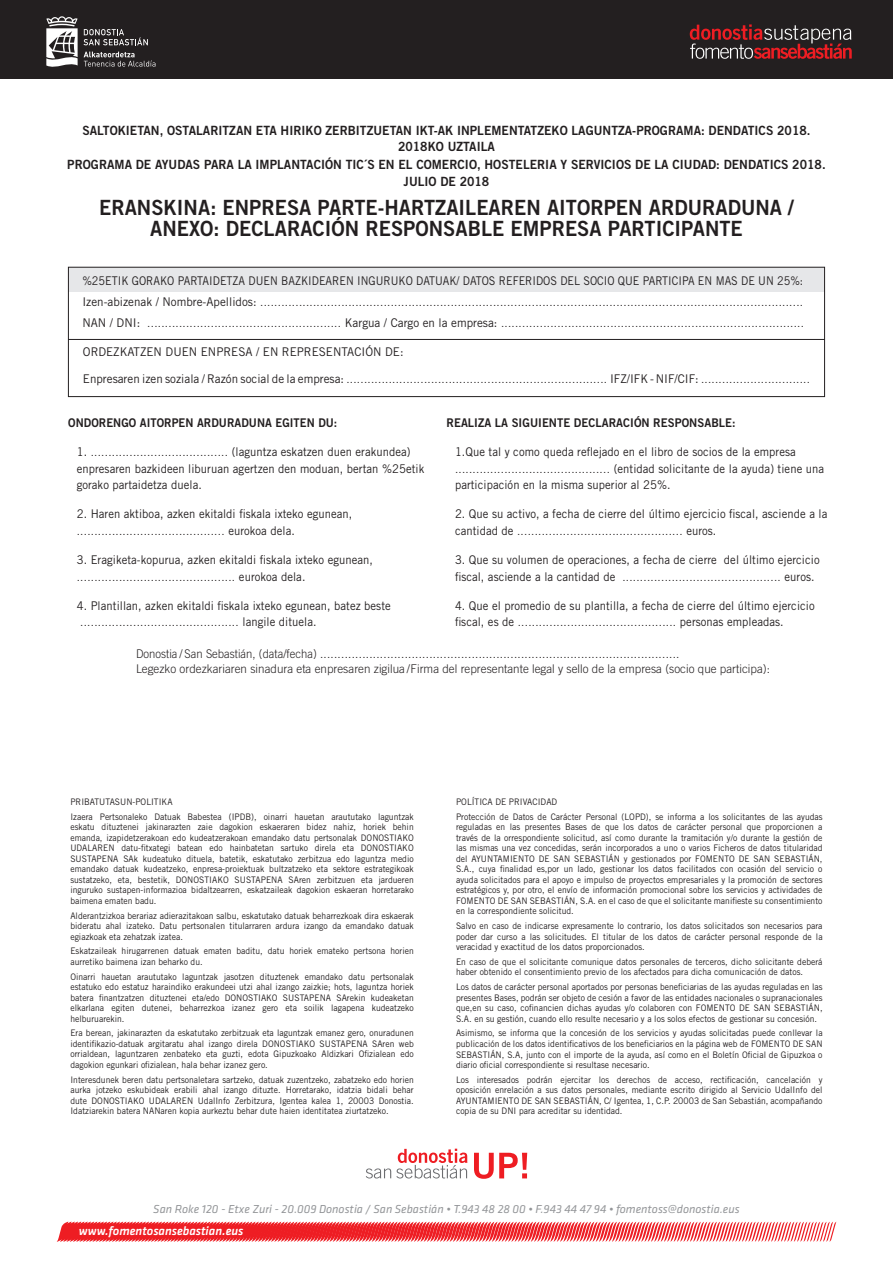
<style>
.page{position:relative;width:893px;height:1263px;background:#fff}
.page>*{position:absolute;margin:0;border:0;box-sizing:border-box;transform-origin:0 0}
.t1{font:21px/21px "Trade Gothic LT Std Bd 2";color:#231f20;scale:.95 1}
.t2{font:12.75px/16.5px "Trade Gothic LT Std Bd 2";color:#231f20;scale:.95 1}
.t3{font:italic 500 12.6px "Klavika";color:#fff}
.t4{font:12px/16.5px "Trade Gothic LT Std";letter-spacing:.005em;color:#231f20;scale:.94 1}
.t5{font:300 12px/21px "Trade Gothic LT Std";color:#231f20;text-align:justify}
.t6{font:300 12px/15px "Trade Gothic LT Std";color:#231f20;scale:.94 1}
.t7{font:italic 12px "Klavika";color:#939598}
.t8{font:12px "Trade Gothic LT Std";letter-spacing:.005em;color:#231f20}
.t9{font:12px "Trade Gothic LT Std Bd 2";letter-spacing:.005em;color:#231f20;scale:.94 1}
.t10{font:12px "Trade Gothic LT Std Bd 2";letter-spacing:.005em;color:#231f20;scale:.93 1}
.t11{font:9px/10.5px "Trade Gothic LT Std";color:#231f20;text-align:justify;scale:.95 1}
.s1{font-weight:400}
.s2{font-weight:300}
</style>
<div class="page">
<div style="left:0;top:0;width:893px;height:79px;background:#231f20"></div>
<svg style="left:690px;top:24px;width:162px;height:35px"></svg>
<svg style="left:46px;top:16px;width:32px;height:51px"></svg>
<svg style="left:84px;top:29px;width:64px;height:16px"></svg>
<svg style="left:84px;top:52px;width:71px;height:15px"></svg>
<svg style="left:57px;top:1221px;width:779px;height:21px;background:#f3666a"></svg>
<svg style="left:474px;top:1153px;width:53px;height:26px"></svg>
<svg style="left:366px;top:1149px;width:101px;height:29px"></svg>
<div style="left:68px;top:267px;width:757px;height:24px;background:#e6e7e9"></div>
<div style="left:68px;top:267px;width:757px;height:130px;border:1px solid #231f20"></div>
<hr style="left:68px;top:339px;width:757px;height:1px;background:#231f20">
<p class="t2" style="left:398px;top:122px;width:436px;text-indent:-316px">SALTOKIETAN, OSTALARITZAN ETA HIRIKO ZERBITZUETAN IKT-AK INPLEMENTATZEKO LAGUNTZA-PROGRAMA: DENDATICS 2018.<br>2018KO UZTAILA</p>
<p class="t2" style="left:404px;top:156px;width:446px;text-indent:-336px">PROGRAMA DE AYUDAS PARA LA IMPLANTACIÓN TIC´S EN EL COMERCIO, HOSTELERIA Y SERVICIOS DE LA CIUDAD: DENDATICS 2018.<br>JULIO</p>
<p class="t2" style="left:440px;top:173px;width:53px">DE 2018</p>
<p class="t1" style="left:99px;top:197px;width:27px">ERANSKINA</p>
<p class="t1" style="left:150px;top:197px;width:679px;text-indent:60px">: ENPRESA PARTE-HARTZAILEAREN AITORPEN ARDURADUNA /<br>ANEXO: DECLARACIÓN RESPONSABLE EMPRESA PARTICIPANTE</p>
<p class="t5" style="left:82px;top:270px;width:723px"><span class="s1">%25ETIK GORAKO PARTAIDETZA DUEN BAZKIDEAREN INGURUKO DATUAK/ DATOS REFERIDOS DEL SOCIO QUE PARTICIPA EN MAS DE UN 25%:<br>Izen-abizenak / Nombre-Apellidos:</span> ..........................................................................................................................................................<br><span class="s1">NAN / DNI:</span> ....................................................... <span class="s1">Kargua / Cargo en la empresa:</span> ......................................................................................</p>
<p class="t8" style="left:83px;top:344px;width:16px">Ordezkatzen</p>
<p class="t8" style="left:166px;top:344px;width:9px">duen</p>
<p class="t8" style="left:201px;top:344px;width:9px">enpresa</p>
<p class="t8" style="left:256px;top:344px;width:34px">/ En representaci</p>
<p class="t8" style="left:365px;top:344px;width:40px">ónde:</p>
<p class="t5" style="left:83px;top:368px;width:729px"><span class="s1">Enpresaren izen soziala / Razón social de la empresa:</span> .......................................................................... <span class="s1">IFZ/IFK - NIF/CIF:</span> ...............................</p>
<p class="t10" style="left:68px;top:415px;width:291px">ONDORENGO AITORPEN ARDURADUNA EGITEN DU:</p>
<p class="t4" style="left:77px;top:443px;width:371px">1. <span class="s2">.......................................</span> (laguntza eskatzen duen erakundea) enpresaren bazkideen liburuan agertzen den moduan, bertan %25etik gorako partaidetza duela.</p>
<p class="t4" style="left:77px;top:506px;width:295px">2. Haren aktiboa, azken ekitaldi fiskala ixteko egunean, <span class="s2">..........................................</span> eurokoa dela.</p>
<p class="t4" style="left:77px;top:551px;width:317px">3. Eragiketa-kopurua, azken ekitaldi fiskala ixteko egunean, <span class="s2">.............................................</span> eurokoa dela.</p>
<p class="t4" style="left:77px;top:597px;width:336px">4. Plantillan, azken ekitaldi fiskala ixteko egunean, batez beste <span class="s2">.............................................</span> langile dituela.</p>
<p class="t6" style="left:136px;top:646px;width:676px">Donostia / San Sebastián, (data/fecha) ......................................................................................................<br>Legezko ordezkariaren sinadura eta enpresaren zigilua / Firma del representante legal y sello de la empresa (socio que participa):</p>
<p class="t9" style="left:446px;top:415px;width:309px">REALIZA LA SIGUIENTE DECLARACIÓN RESPONSABLE:</p>
<p class="t4" style="left:455px;top:443px;width:394px">1.Que tal y como queda reflejado en el libro de socios de la empresa <span class="s2">............................................</span> (entidad solicitante de la ayuda) tiene una participación en la misma superior al 25%.</p>
<p class="t4" style="left:455px;top:506px;width:398px">2. Que su activo, a fecha de cierre del último ejercicio fiscal, asciende a la cantidad de <span class="s2">...............................................</span> euros.</p>
<p class="t4" style="left:455px;top:551px;width:389px">3. Que su volumen de operaciones, a fecha de cierre del último ejercicio fiscal, asciende a la cantidad de <span class="s2">.............................................</span> euros.</p>
<p class="t4" style="left:455px;top:597px;width:384px">4. Que el promedio de su plantilla, a fecha de cierre del último ejercicio fiscal, es de <span class="s2">.............................................</span> personas empleadas.</p>
<p class="t11" style="left:70px;top:794px;width:363px;line-height:14.7px">PRIBATUTASUN-POLITIKA<br>Izaera Pertsonaleko Datuak Babestea (IPDB), oinarri hauetan araututako laguntzak</p>
<p class="t11" style="left:70px;top:822px;width:363px">eskatu dituztenei jakinarazten zaie dagokion eskaeraren bidez nahiz, horiek behin emanda, izapidetzerakoan edo kudeatzerakoan emandako datu pertsonalak DONOSTIAKO UDALAREN datu-fitxategi batean edo hainbatetan sartuko direla eta DONOSTIAKO SUSTAPENA SAk kudeatuko dituela, batetik, eskatutako zerbitzua edo laguntza medio emandako datuak kudeatzeko, enpresa-proiektuak bultzatzeko eta sektore estrategikoak sustatzeko, eta, bestetik, DONOSTIAKO SUSTAPENA SAren zerbitzuen eta jardueren inguruko sustapen-informazioa bidaltzearren, eskatzaileak dagokion eskaeran horretarako baimena ematen badu.</p>
<p class="t11" style="left:70px;top:910px;width:363px">Alderantzizkoa berariaz adierazitakoan salbu, eskatutako datuak beharrezkoak dira eskaerak bideratu ahal izateko. Datu pertsonalen titularraren ardura izango da emandako datuak egiazkoak eta zehatzak izatea.</p>
<p class="t11" style="left:70px;top:946px;width:363px">Eskatzaileak hirugarrenen datuak ematen baditu, datu horiek emateko pertsona horien aurretiko baimena izan beharko du.</p>
<p class="t11" style="left:70px;top:971px;width:363px">Oinarri hauetan araututako laguntzak jasotzen dituztenek emandako datu pertsonalak estatuko edo estatuz haraindiko erakundeei utzi ahal izango zaizkie; hots, laguntza horiek batera finantzatzen dituztenei eta/edo DONOSTIAKO SUSTAPENA SArekin kudeaketan elkarlana egiten dutenei, beharrezkoa izanez gero eta soilik lagapena kudeatzeko helburuarekin.</p>
<p class="t11" style="left:70px;top:1028px;width:363px">Era berean, jakinarazten da eskatutako zerbitzuak eta laguntzak emanez gero, onuradunen identifikazio-datuak argitaratu ahal izango direla DONOSTIAKO SUSTAPENA SAren web orrialdean, laguntzaren zenbateko eta guzti, edota Gipuzkoako Aldizkari Ofizialean edo dagokion egunkari ofizialean, hala behar izanez gero.</p>
<p class="t11" style="left:70px;top:1074px;width:363px">Interesdunek beren datu pertsonaletara sartzeko, datuak zuzentzeko, zabatzeko edo horien aurka jotzeko eskubideak erabili ahal izango dituzte. Horretarako, idatzia bidali behar dute DONOSTIAKO UDALAREN UdalInfo Zerbitzura, Igentea kalea 1, 20003 Donostia.<br>Idatziarekin batera NANaren kopia aurkeztu behar dute haien identitatea ziurtatzeko.</p>
<p class="t11" style="left:456px;top:794px;width:387px;line-height:14.7px">POLÍTICA DE PRIVACIDAD<br>Protección de Datos de Carácter Personal (LOPD), se informa a los solicitantes de las ayudas</p>
<p class="t11" style="left:456px;top:822px;width:387px">reguladas en las presentes Bases de que los datos de carácter personal que proporcionen a través de la orrespondiente solicitud, así como durante la tramitación y/o durante la gestión de las mismas una vez concedidas, serán incorporados a uno o varios Ficheros de datos titularidad del AYUNTAMIENTO DE SAN SEBASTIÁN y gestionados por FOMENTO DE SAN SEBASTIÁN, S.A., cuya finalidad es,por un lado, gestionar los datos facilitados con ocasión del servicio o ayuda solicitados para el apoyo e impulso de proyectos empresariales y la promoción de sectores estratégicos y, por otro, el envío de información promocional sobre los servicios y actividades de FOMENTO DE SAN SEBASTIÁN, S.A. en el caso de que el solicitante manifieste su consentimiento en la correspondiente solicitud.</p>
<p class="t11" style="left:456px;top:921px;width:387px">Salvo en caso de indicarse expresamente lo contrario, los datos solicitados son necesarios para poder dar curso a las solicitudes. El titular de los datos de carácter personal responde de la veracidad y exactitud de los datos proporcionados.</p>
<p class="t11" style="left:456px;top:956px;width:387px">En caso de que el solicitante comunique datos personales de terceros, dicho solicitante deberá haber obtenido el consentimiento previo de los afectados para dicha comunicación de datos.</p>
<p class="t11" style="left:456px;top:982px;width:387px">Los datos de carácter personal aportados por personas beneficiarias de las ayudas reguladas en las presentes Bases, podrán ser objeto de cesión a favor de las entidades nacionales o supranacionales que,en su caso, cofinancien dichas ayudas y/o colaboren con FOMENTO DE SAN SEBASTIÁN, S.A. en su gestión, cuando ello resulte necesario y a los solos efectos de gestionar su concesión.</p>
<p class="t11" style="left:456px;top:1028px;width:387px">Asimismo, se informa que la concesión de los servicios y ayudas solicitadas puede conllevar la publicación de los datos identificativos de los beneficiarios en la página web de FOMENTO DE SAN SEBASTIÁN, S.A, junto con el importe de la ayuda, así como en el Boletín Oficial de Gipuzkoa o diario oficial correspondiente si resultase necesario.</p>
<p class="t11" style="left:456px;top:1074px;width:387px">Los interesados podrán ejercitar los derechos de acceso, rectificación, cancelación y oposición enrelación a sus datos personales, mediante escrito dirigido al Servicio UdalInfo del AYUNTAMIENTO DE SAN SEBASTIÁN, C/ Igentea, 1, C.P. 20003 de San Sebastián, acompañando copia de su DNI para acreditar su identidad.</p>
<p class="t7" style="left:153px;top:1203px;width:588px">San Roke 120 - Etxe Zuri - 20.009 Donostia / San Sebastián • T.943 48 28 00 • F.943 44 47 94 • fomentoss@donostia.eus</p>
<p class="t3" style="left:79px;top:1224px;width:166px">www.fomentosansebastian.eus</p>
</div>
